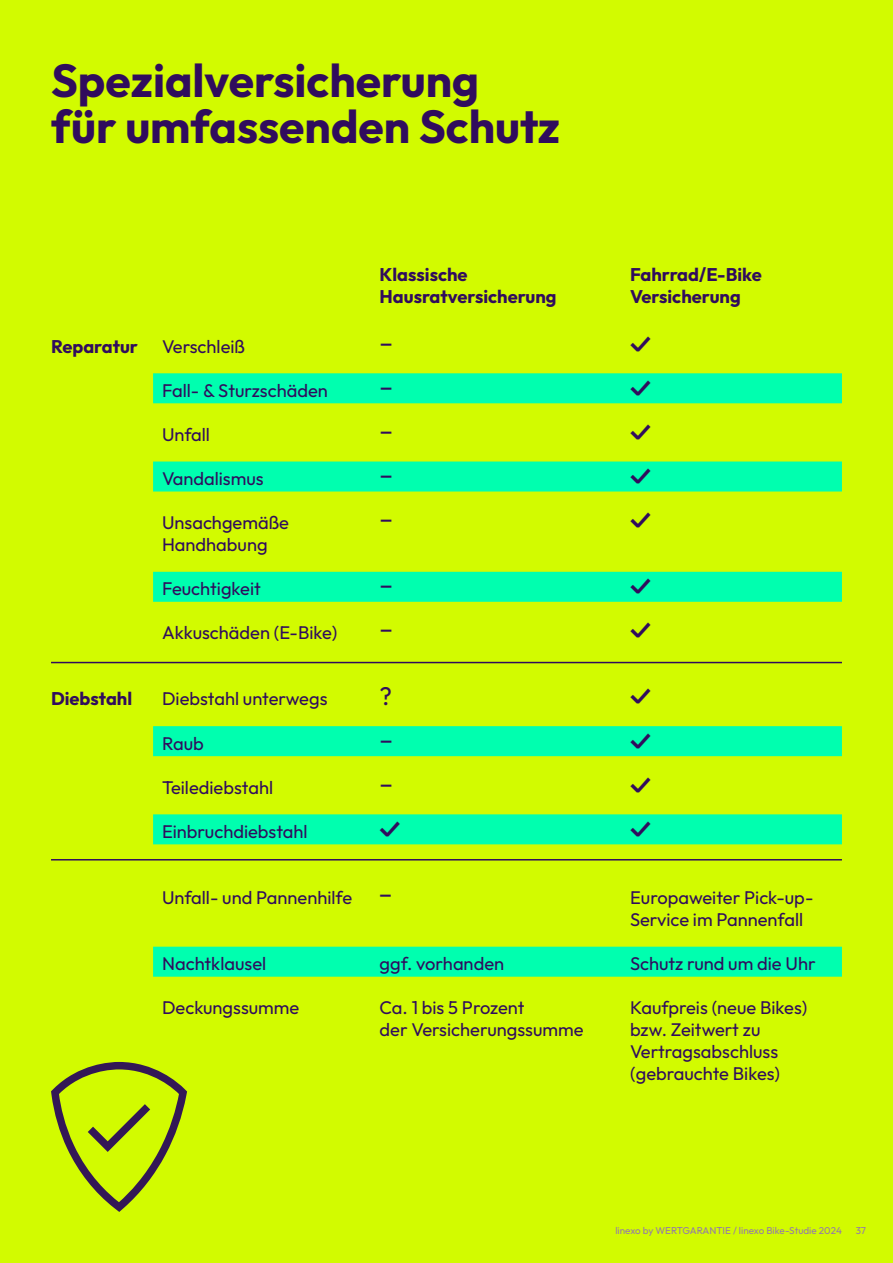
<style>
.page{position:relative;width:893px;height:1263px;background:#d2fb00}
.page>*{position:absolute;margin:0;border:0;box-sizing:border-box;transform-origin:0 0}
.t1{font:700 46.2px/46.2px "Outfit";color:#300c5d}
.t2{font:700 24.9px "Outfit";color:#300c5d}
.t3{font:24.9px "Outfit";color:#300c5d}
.t4{font:18.3px/22px "Outfit";color:#300c5d}
.t5{font:700 18.3px "Outfit";color:#300c5d}
.t6{font:9.9px "Outfit";color:#9479ab}
.s1{font-size:24.9px}
</style>
<div class="page">
<div style="left:153px;top:373px;width:689px;height:30px;background:#00ffaf"></div>
<div style="left:153px;top:461px;width:689px;height:30px;background:#00ffaf"></div>
<div style="left:153px;top:572px;width:689px;height:30px;background:#00ffaf"></div>
<div style="left:153px;top:726px;width:689px;height:30px;background:#00ffaf"></div>
<div style="left:153px;top:814px;width:689px;height:30px;background:#00ffaf"></div>
<div style="left:153px;top:947px;width:689px;height:30px;background:#00ffaf"></div>
<hr style="left:51px;top:662px;width:791px;height:1px;background:#300c5d">
<svg style="left:51px;top:1062px;width:136px;height:150px"></svg>
<hr style="left:51px;top:859px;width:791px;height:1px;background:#300c5d">
<h1 class="t1" style="left:51px;top:60px;width:511px">Spezialversicherung<br>für umfassenden Schutz</h1>
<p class="t5" style="left:380px;top:263px;width:90px">Klassische</p>
<p class="t5" style="left:630px;top:263px;width:133px">Fahrrad/E-Bike</p>
<p class="t5" style="left:380px;top:284px;width:179px">Hausratversicherung</p>
<p class="t5" style="left:630px;top:284px;width:112px">Versicherung</p>
<p class="t5" style="left:51px;top:334px;width:88px">Reparatur</p>
<p class="t4" style="left:162px;top:336px;width:85px">Verschleiß</p>
<h2 class="t3" style="left:380px;top:328px;width:15px">−</h2>
<h2 class="t2" style="left:630px;top:327px;width:22px">✓</h2>
<p class="t4" style="left:162px;top:380px;width:167px">Fall- &amp; Sturzschäden</p>
<h2 class="t3" style="left:380px;top:372px;width:15px">−</h2>
<h2 class="t2" style="left:630px;top:371px;width:22px">✓</h2>
<p class="t4" style="left:162px;top:424px;width:50px">Unfall</p>
<h2 class="t3" style="left:380px;top:416px;width:15px">−</h2>
<h2 class="t2" style="left:630px;top:415px;width:22px">✓</h2>
<p class="t4" style="left:162px;top:468px;width:103px">Vandalismus</p>
<h2 class="t3" style="left:380px;top:460px;width:15px">−</h2>
<h2 class="t2" style="left:630px;top:460px;width:22px">✓</h2>
<p class="t4" style="left:162px;top:512px;width:128px">Unsachgemäße</p>
<h2 class="t3" style="left:380px;top:504px;width:15px">−</h2>
<h2 class="t2" style="left:630px;top:504px;width:22px">✓</h2>
<p class="t4" style="left:162px;top:534px;width:107px">Handhabung</p>
<p class="t4" style="left:162px;top:578px;width:100px">Feuchtigkeit</p>
<h2 class="t3" style="left:380px;top:571px;width:15px">−</h2>
<h2 class="t2" style="left:630px;top:570px;width:22px">✓</h2>
<p class="t4" style="left:162px;top:622px;width:177px">Akkuschäden (E-Bike)</p>
<h2 class="t3" style="left:380px;top:615px;width:15px">−</h2>
<h2 class="t2" style="left:630px;top:614px;width:22px">✓</h2>
<p class="t5" style="left:51px;top:687px;width:83px">Diebstahl</p>
<p class="t4" style="left:162px;top:688px;width:167px">Diebstahl unterwegs</p>
<h2 class="t3" style="left:380px;top:681px;width:14px">?</h2>
<h2 class="t2" style="left:630px;top:680px;width:22px">✓</h2>
<p class="t4" style="left:162px;top:732px;width:43px">Raub</p>
<h2 class="t3" style="left:380px;top:725px;width:15px">−</h2>
<h2 class="t2" style="left:630px;top:724px;width:22px">✓</h2>
<p class="t4" style="left:162px;top:777px;width:113px">Teilediebstahl</p>
<h2 class="t3" style="left:380px;top:769px;width:15px">−</h2>
<h2 class="t2" style="left:630px;top:768px;width:22px">✓</h2>
<p class="t4" style="left:162px;top:821px;width:147px">Einbruchdiebstahl</p>
<h2 class="t2" style="left:380px;top:812px;width:22px">✓</h2>
<h2 class="t2" style="left:630px;top:812px;width:22px">✓</h2>
<p class="t4" style="left:162px;top:887px;width:232px">Unfall- und Pannenhilfe <span class="s1">−</span></p>
<p class="t4" style="left:630px;top:887px;width:185px">Europaweiter Pick-up-<br>Service im Pannenfall</p>
<p class="t4" style="left:162px;top:953px;width:106px">Nachtklausel</p>
<p class="t4" style="left:380px;top:953px;width:126px">ggf. vorhanden</p>
<p class="t4" style="left:630px;top:953px;width:187px">Schutz rund um die Uhr</p>
<p class="t4" style="left:162px;top:997px;width:139px">Deckungssumme</p>
<p class="t4" style="left:380px;top:997px;width:146px">Ca. 1 bis 5 Prozent</p>
<p class="t4" style="left:630px;top:997px;width:179px">Kaufpreis (neue Bikes)</p>
<p class="t4" style="left:380px;top:1019px;width:205px">der Versicherungssumme</p>
<p class="t4" style="left:630px;top:1019px;width:152px">bzw. Zeitwert zu<br>Vertragsabschluss (gebrauchte Bikes)</p>
<p class="t6" style="left:615px;top:1224px;width:228px">linexo by WERTGARANTIE / linexo Bike-Studie 2024</p>
<p class="t6" style="left:856px;top:1224px;width:12px">37</p>
</div>
